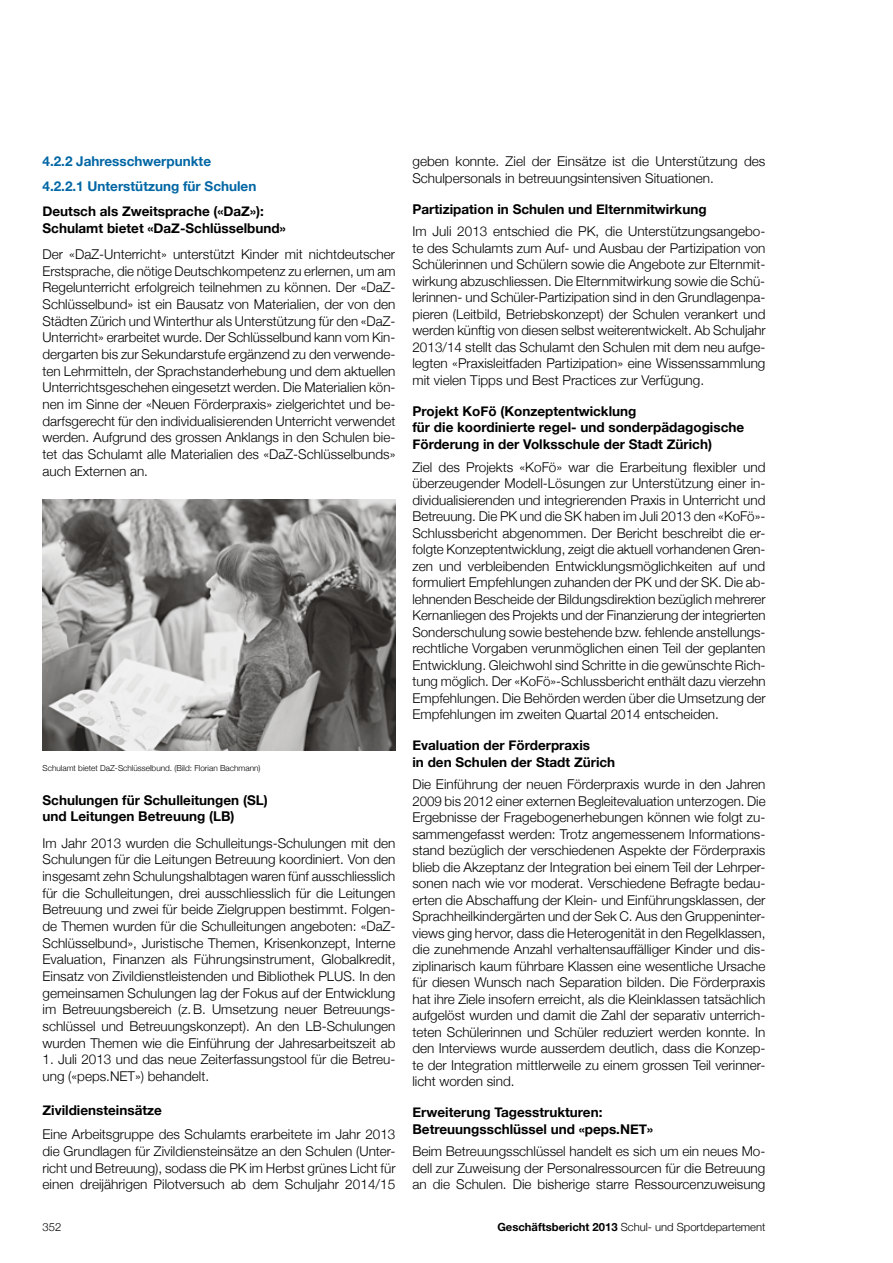
<style>
.page{position:relative;width:893px;height:1263px;background:#fff}
.page>*{position:absolute;margin:0;border:0;box-sizing:border-box;transform-origin:0 0}
.t1{font:300 13.5px/16.5px "Helvetica Neue";color:#000;text-align:justify}
.t2{font:700 13.5px/16.5px "Helvetica Neue";color:#000}
.t3{font:700 13.5px/24.9px "Helvetica Neue";color:#0066a4}
.t4{font:300 11.25px "Helvetica Neue";color:#000}
.t5{font:300 8.25px "Helvetica Neue";color:#000}
.s1{font-weight:700}
</style>
<div class="page">
<img style="left:43px;top:500px;width:352px;height:250px">
<p class="t3" style="left:43px;top:149px;width:215px">4.2.2 Jahresschwerpunkte<br>4.2.2.1 Unterstützung für Schulen</p>
<p class="t2" style="left:43px;top:203px;width:245px">Deutsch als Zweitsprache («DaZ»):<br>Schulamt bietet «DaZ-Schlüsselbund»</p>
<p class="t1" style="left:43px;top:246px;width:354px">Der «DaZ-Unterricht» unterstützt Kinder mit nichtdeutscher Erstsprache, die nötige Deutschkompetenz zu erlernen, um am Regelunterricht erfolgreich teilnehmen zu können. Der «DaZ-Schlüsselbund» ist ein Bausatz von Materialien, der von den Städten Zürich und Winterthur als Unterstützung für den «DaZ-Unterricht» erarbeitet wurde. Der Schlüsselbund kann vom Kin&shy;dergarten bis zur Sekundarstufe ergänzend zu den verwende&shy;ten Lehrmitteln, der Sprachstanderhebung und dem aktuellen Unterrichtsgeschehen eingesetzt werden. Die Materialien kön&shy;nen im Sinne der «Neuen Förderpraxis» zielgerichtet und be&shy;darfsgerecht für den individualisierenden Unterricht verwendet werden. Aufgrund des grossen Anklangs in den Schulen bie&shy;tet das Schulamt alle Materialien des «DaZ-Schlüsselbunds» auch Externen an.</p>
<p class="t5" style="left:43px;top:763px;width:220px">Schulamt bietet DaZ-Schlüsselbund. (Bild: Florian Bachmann)</p>
<p class="t2" style="left:43px;top:791px;width:227px">Schulungen für Schulleitungen (SL) und Leitungen Betreuung (LB)</p>
<p class="t1" style="left:43px;top:834px;width:354px">Im Jahr 2013 wurden die Schulleitungs-Schulungen mit den Schulungen für die Leitungen Betreuung koordiniert. Von den insgesamt zehn Schulungshalbtagen waren fünf ausschliesslich für die Schulleitungen, drei ausschliesslich für die Leitungen Betreuung und zwei für beide Zielgruppen bestimmt. Folgen&shy;de Themen wurden für die Schulleitungen angeboten: «DaZ-Schlüsselbund», Juristische Themen, Krisenkonzept, Interne Evaluation, Finanzen als Führungsinstrument, Globalkredit, Einsatz von Zivildienstleistenden und Bibliothek PLUS. In den gemeinsamen Schulungen lag der Fokus auf der Entwicklung im Betreuungsbereich (z.B. Umsetzung neuer Betreuungs&shy;schlüssel und Betreuungskonzept). An den LB-Schulungen wurden Themen wie die Einführung der Jahresarbeitszeit ab</p>
<p class="t1" style="left:43px;top:1051px;width:354px">1. Juli 2013 und das neue Zeiterfassungstool für die Betreu&shy;ung («peps.NET») behandelt.</p>
<p class="t2" style="left:43px;top:1101px;width:121px">Zivildiensteinsätze</p>
<p class="t1" style="left:43px;top:1126px;width:355px">Eine Arbeitsgruppe des Schulamts erarbeitete im Jahr 2013 die Grundlagen für Zivildiensteinsätze an den Schulen (Unter&shy;richt und Betreuung), sodass die PK im Herbst grünes Licht für einen dreijährigen Pilotversuch ab dem Schuljahr 2014/15</p>
<p class="t1" style="left:412px;top:153px;width:354px">geben konnte. Ziel der Einsätze ist die Unterstützung des<br>Schulpersonals in betreuungsintensiven Situationen.</p>
<p class="t2" style="left:412px;top:200px;width:296px">Partizipation in Schulen und Elternmitwirkung</p>
<p class="t1" style="left:412px;top:223px;width:355px">Im Juli 2013 entschied die PK, die Unterstützungsangebo&shy;te des Schulamts zum Auf- und Ausbau der Partizipation von Schülerinnen und Schülern sowie die Angebote zur Elternmit&shy;wirkung abzuschliessen. Die Elternmitwirkung sowie die Schü&shy;lerinnen- und Schüler-Partizipation sind in den Grundlagenpa&shy;pieren (Leitbild, Betriebskonzept) der Schulen verankert und werden künftig von diesen selbst weiterentwickelt. Ab Schuljahr 2013/14 stellt das Schulamt den Schulen mit dem neu aufge&shy;legten «Praxisleitfaden Partizipation» eine Wissenssammlung mit vielen Tipps und Best Practices zur Verfügung.</p>
<p class="t2" style="left:412px;top:402px;width:333px">Projekt KoFö (Konzeptentwicklung<br>für die koordinierte regel- und sonderpädagogische<br>Förderung in der Volksschule der Stadt Zürich)</p>
<p class="t1" style="left:412px;top:458px;width:355px">Ziel des Projekts «KoFö» war die Erarbeitung flexibler und überzeugender Modell-Lösungen zur Unterstützung einer in&shy;dividualisierenden und integrierenden Praxis in Unterricht und Betreuung. Die PK und die SK haben im Juli 2013 den «KoFö»- Schlussbericht abgenommen. Der Bericht beschreibt die er&shy;folgte Konzeptentwicklung, zeigt die aktuell vorhandenen Gren&shy;zen und verbleibenden Entwicklungsmöglichkeiten auf und formuliert Empfehlungen zuhanden der PK und der SK. Die ab&shy;lehnenden Bescheide der Bildungsdirektion bezüglich mehrerer Kernanliegen des Projekts und der Finanzierung der integrierten Sonderschulung sowie bestehende bzw. fehlende anstellungs&shy;rechtliche Vorgaben verunmöglichen einen Teil der geplanten Entwicklung. Gleichwohl sind Schritte in die gewünschte Rich&shy;tung möglich. Der «KoFö»-Schlussbericht enthält dazu vierzehn Empfehlungen. Die Behörden werden über die Umsetzung der Empfehlungen im zweiten Quartal 2014 entscheiden.</p>
<p class="t2" style="left:412px;top:737px;width:204px">Evaluation der Förderpraxis<br>in den Schulen der Stadt Zürich</p>
<p class="t1" style="left:412px;top:776px;width:355px">Die Einführung der neuen Förderpraxis wurde in den Jahren 2009 bis 2012 einer externen Begleitevaluation unterzogen. Die Ergebnisse der Fragebogenerhebungen können wie folgt zu&shy;sammengefasst werden: Trotz angemessenem Informations&shy;stand bezüglich der verschiedenen Aspekte der Förderpraxis blieb die Akzeptanz der Integration bei einem Teil der Lehrper&shy;sonen nach wie vor moderat. Verschiedene Befragte bedau&shy;erten die Abschaffung der Klein- und Einführungsklassen, der Sprachheilkindergärten und der Sek C. Aus den Gruppeninter&shy;views ging hervor, dass die Heterogenität in den Regelklassen, die zunehmende Anzahl verhaltensauffälliger Kinder und dis&shy;ziplinarisch kaum führbare Klassen eine wesentliche Ursache für diesen Wunsch nach Separation bilden. Die Förderpraxis hat ihre Ziele insofern erreicht, als die Kleinklassen tatsächlich aufgelöst wurden und damit die Zahl der separativ unterrich&shy;teten Schülerinnen und Schüler reduziert werden konnte. In den Interviews wurde ausserdem deutlich, dass die Konzep&shy;te der Integration mittlerweile zu einem grossen Teil verinner&shy;licht worden sind.</p>
<p class="t2" style="left:412px;top:1104px;width:242px">Erweiterung Tagesstrukturen:<br>Betreuungsschlüssel und «peps.NET»</p>
<p class="t1" style="left:412px;top:1143px;width:354px">Beim Betreuungsschlüssel handelt es sich um ein neues Mo&shy;dell zur Zuweisung der Personalressourcen für die Betreuung an die Schulen. Die bisherige starre Ressourcenzuweisung</p>
<p class="t4" style="left:43px;top:1220px;width:20px">352</p>
<p class="t4" style="left:497px;top:1220px;width:269px"><span class="s1">Geschäftsbericht 2013</span> Schul- und Sportdepartement</p>
</div>
